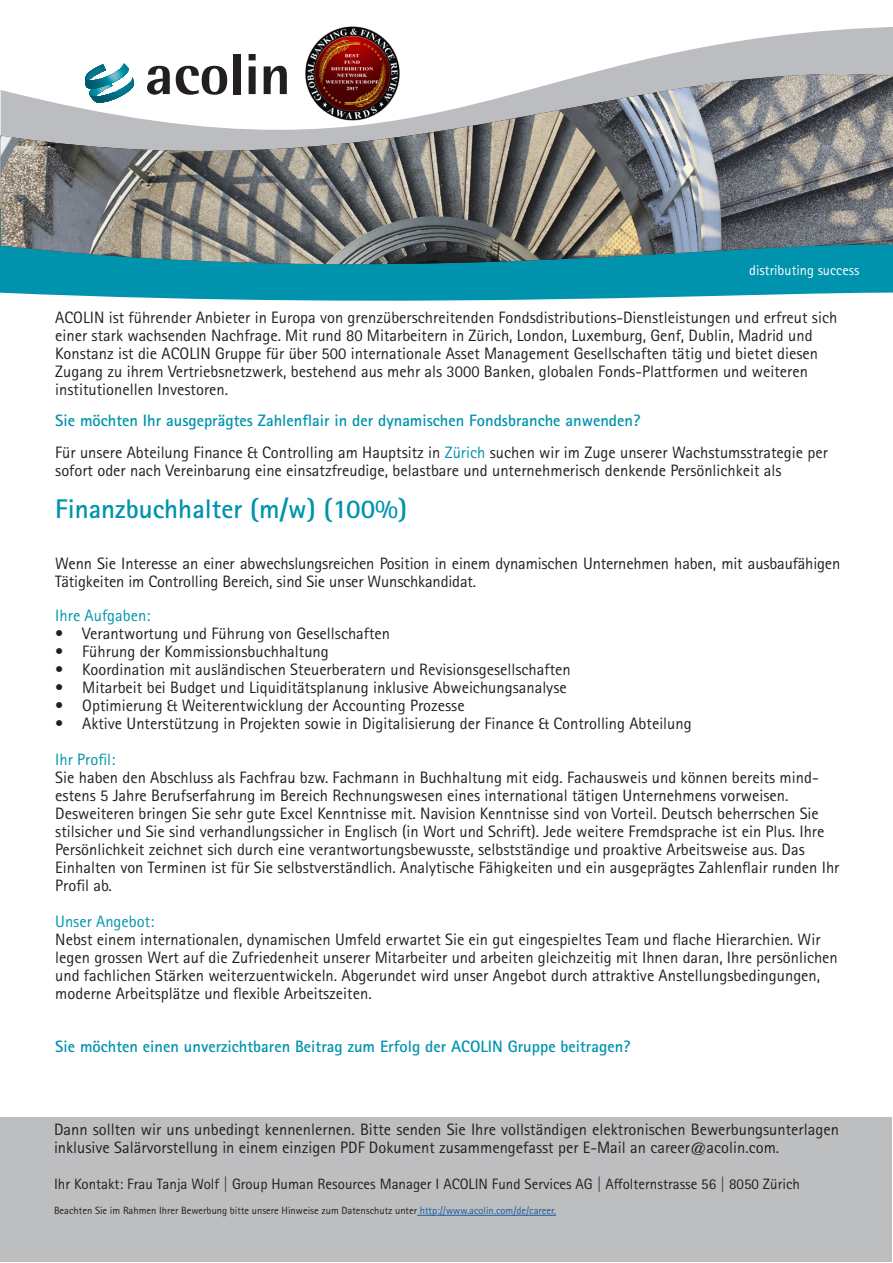
<style>
.page{position:relative;width:893px;height:1263px;background:#fff}
.page>*{position:absolute;margin:0;border:0;box-sizing:border-box;transform-origin:0 0}
.t1{font:700 27px "Rotis Sans Serif Pro";color:#0093ad}
.t2{font:16.5px/18px "Rotis Sans Serif Pro";color:#231f20}
.t3{font:700 16.5px "Rotis Sans Serif Pro";color:#0093ad}
.t4{font:16.5px "Rotis Sans Serif Pro";color:#0093ad}
.t5{font:15px "Rotis Sans Serif Pro";color:#231f20}
.t6{font:14.25px "Rotis Sans Serif Pro";color:#fff}
.t7{font:10.5px "Rotis Sans Serif Pro";color:#231f20}
.s1{font-weight:700;color:#0093ad}
.s2{color:#0093ad}
.s3{color:#175d9e}
</style>
<div class="page">
<div style="left:1px;top:1117px;width:891px;height:145px;background:#bcbec0"></div>
<hr style="left:417px;top:1215px;width:139px;height:1px;background:#175d9e">
<svg style="left:0;top:199px;width:893px;height:102px;fill:#0093ad"></svg>
<svg style="left:311px;top:27px;width:582px;height:23px"></svg>
<svg style="left:1px;top:50px;width:892px;height:242px;fill:#0093ad"></svg>
<img style="left:1px;top:74px;width:892px;height:191px">
<p class="t6" style="left:749px;top:262px;width:112px">distributing success</p>
<p class="t2" style="left:55px;top:308px;width:783px">ACOLIN ist führender Anbieter in Europa von grenzüberschreitenden Fondsdistributions-Dienstleistungen und erfreut sich einer stark wachsenden Nachfrage. Mit rund 80 Mitarbeitern in Zürich, London, Luxemburg, Genf, Dublin, Madrid und Konstanz ist die ACOLIN Gruppe für über 500 internationale Asset Management Gesellschaften tätig und bietet diesen Zugang zu ihrem Vertriebsnetzwerk, bestehend aus mehr als 3000 Banken, globalen Fonds-Plattformen und weiteren institutionellen Investoren.</p>
<p class="t2" style="left:55px;top:405px;width:774px;line-height:31.5px"><span class="s1">Sie möchten Ihr ausgeprägtes Zahlenflair in der dynamischen Fondsbranche anwenden?<br></span>Für unsere Abteilung Finance &amp; Controlling am Hauptsitz in <span class="s2">Zürich</span> suchen wir im Zuge unserer Wachstumsstrategie per</p>
<p class="t2" style="left:55px;top:461px;width:728px">sofort oder nach Vereinbarung eine einsatzfreudige, belastbare und unternehmerisch denkende Persönlichkeit als</p>
<h1 class="t1" style="left:55px;top:491px;width:353px">Finanzbuchhalter (m/w) (100%)</h1>
<p class="t2" style="left:55px;top:554px;width:787px">Wenn Sie Interesse an einer abwechslungsreichen Position in einem dynamischen Unternehmen haben, mit ausbaufähigen<br>Tätigkeiten im Controlling Bereich, sind Sie unser Wunschkandidat.</p>
<p class="t4" style="left:55px;top:606px;width:97px">Ihre Aufgaben:</p>
<p class="t2" style="left:55px;top:625px;width:336px">• Verantwortung und Führung von Gesellschaften</p>
<p class="t2" style="left:55px;top:643px;width:275px">• Führung der Kommissionsbuchhaltung</p>
<p class="t2" style="left:55px;top:661px;width:517px">• Koordination mit ausländischen Steuerberatern und Revisionsgesellschaften</p>
<p class="t2" style="left:55px;top:679px;width:513px">• Mitarbeit bei Budget und Liquiditätsplanung inklusive Abweichungsanalyse</p>
<p class="t2" style="left:55px;top:697px;width:411px">• Optimierung &amp; Weiterentwicklung der Accounting Prozesse</p>
<p class="t2" style="left:55px;top:715px;width:638px">• Aktive Unterstützung in Projekten sowie in Digitalisierung der Finance &amp; Controlling Abteilung</p>
<p class="t4" style="left:55px;top:750px;width:62px">Ihr Profil:</p>
<p class="t2" style="left:55px;top:769px;width:786px">Sie haben den Abschluss als Fachfrau bzw. Fachmann in Buchhaltung mit eidg. Fachausweis und können bereits mind&shy;estens 5 Jahre Berufserfahrung im Bereich Rechnungswesen eines international tätigen Unternehmens vorweisen.<br>Desweiteren bringen Sie sehr gute Excel Kenntnisse mit. Navision Kenntnisse sind von Vorteil. Deutsch beherrschen Sie stilsicher und Sie sind verhandlungssicher in Englisch (in Wort und Schrift). Jede weitere Fremdsprache ist ein Plus. Ihre Persönlichkeit zeichnet sich durch eine verantwortungsbewusste, selbstständige und proaktive Arbeitsweise aus. Das Einhalten von Terminen ist für Sie selbstverständlich. Analytische Fähigkeiten und ein ausgeprägtes Zahlenflair runden Ihr Profil ab.</p>
<p class="t4" style="left:55px;top:912px;width:101px">Unser Angebot:</p>
<p class="t2" style="left:55px;top:931px;width:784px">Nebst einem internationalen, dynamischen Umfeld erwartet Sie ein gut eingespieltes Team und flache Hierarchien. Wir legen grossen Wert auf die Zufriedenheit unserer Mitarbeiter und arbeiten gleichzeitig mit Ihnen daran, Ihre persönlichen und fachlichen Stärken weiterzuentwickeln. Abgerundet wird unser Angebot durch attraktive Anstellungsbedingungen, moderne Arbeitsplätze und flexible Arbeitszeiten.</p>
<p class="t3" style="left:55px;top:1036px;width:577px">Sie möchten einen unverzichtbaren Beitrag zum Erfolg der ACOLIN Gruppe beitragen?</p>
<p class="t2" style="left:54px;top:1121px;width:786px">Dann sollten wir uns unbedingt kennenlernen. Bitte senden Sie Ihre vollständigen elektronischen Bewerbungsunterlagen inklusive Salärvorstellung in einem einzigen PDF Dokument zusammengefasst per E-Mail an career@acolin.com.</p>
<p class="t5" style="left:54px;top:1175px;width:747px">Ihr Kontakt: Frau Tanja Wolf | Group Human Resources Manager I ACOLIN Fund Services AG | Affolternstrasse 56 | 8050 Zürich</p>
<p class="t7" style="left:54px;top:1204px;width:504px">Beachten Sie im Rahmen Ihrer Bewerbung bitte unsere Hinweise zum Datenschutz unter <span class="s3">http://www.acolin.com/de/career.</span></p>
</div>
